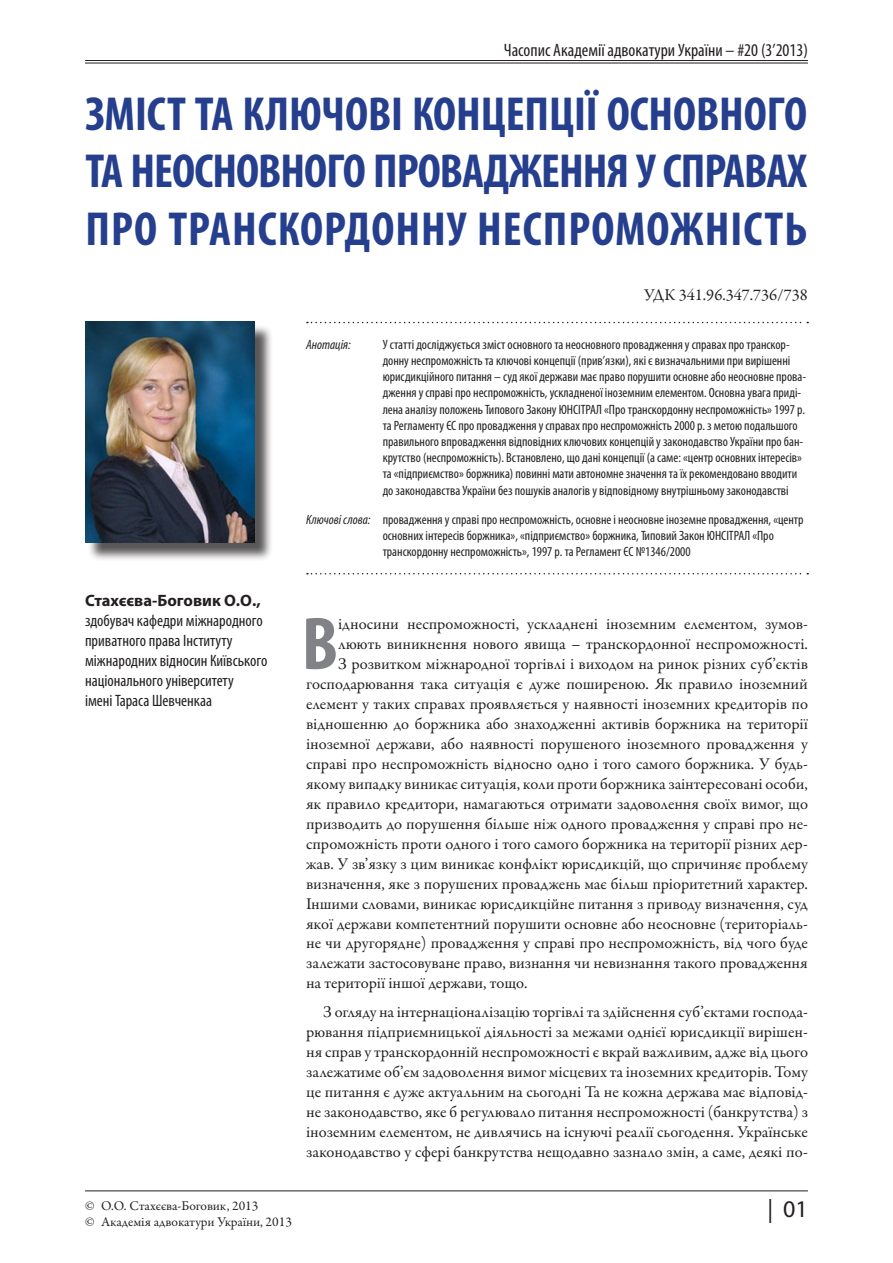
<style>
.page{position:relative;width:893px;height:1263px;background:#fff}
.page>*{position:absolute;margin:0;border:0;box-sizing:border-box;transform-origin:0 0}
.Basic_Cap{font:700 condensed 75.3px "Myriad Pro";color:#808285}
.t1{font:700 condensed 48px/57.6px "Myriad Pro";letter-spacing:.02em;color:#253f8e;text-align:justify}
.Page_No{font:24px "Myriad Pro";color:#231f20}
.Header_Up{font:condensed 18px "Myriad Pro";color:#231f20}
.Basic_Cap-2{font:16.5px/20px "Garamond Premr Pro";color:#231f20;text-align:justify}
.Author{font:condensed 16.5px/19.8px "Myriad Pro";color:#231f20}
.Anotacia{font:condensed 13.5px/16.2px "Myriad Pro";color:#231f20}
.Keywords_top{font:condensed 13.5px/16.2px "Myriad Pro";color:#231f20}
.Copyright{font:13.5px "Garamond Premr Pro";color:#231f20}
.Anotacia-2{font:italic condensed 13.5px "Myriad Pro";color:#231f20}
.s1{font-weight:700;font-stretch:normal}
.s2{font-style:italic}
</style>
<div class="page">
<hr style="left:85px;top:60px;width:723px;height:1px;background:#231f20">
<hr style="left:85px;top:63px;width:723px;height:1px;background:#231f20">
<hr style="left:85px;top:1190px;width:723px;height:1px;background:#231f20">
<svg style="left:307px;top:322px;width:501px;height:1px"></svg>
<svg style="left:307px;top:573px;width:501px;height:1px"></svg>
<div style="left:87px;top:324px;width:187px;height:238px;background:#231f20;opacity:.75"></div>
<img style="left:85px;top:322px;width:170px;height:221px">
<p class="Header_Up" style="left:504px;top:39px;width:306px">Часопис Академії адвокатури України – #20 (3’2013)</p>
<p class="t1" style="left:86px;top:84px;width:723px">ЗМІСТ ТА КЛЮЧОВІ КОНЦЕПЦІЇ ОСНОВНОГО ТА НЕОСНОВНОГО ПРОВАДЖЕННЯ У СПРАВАХ ПРО ТРАНСКОРДОННУ НЕСПРОМОЖНІСТЬ</p>
<p class="Basic_Cap-2" style="left:644px;top:285px;width:165px">УДК 341.96.347.736/738</p>
<p class="Author" style="left:85px;top:591px;width:184px"><span class="s1">Стахєєва-Боговик О.О., </span>здобувач кафедри міжнародного приватного права Інституту міжнародних відносин Київського національного університету<br>імені Тараса Шевченкаа</p>
<p class="Anotacia-2" style="left:306px;top:336px;width:46px">Анотація:</p>
<p class="Anotacia" style="left:383px;top:336px;width:425px">У статті досліджується зміст основного та неосновного провадження у справах про транскор&shy;донну неспроможність та ключові концепції (прив’язки), які є визначальними при вирішенні юрисдикційного питання – суд якої держави має право порушити основне або неосновне прова&shy;дження у справі про неспроможність, ускладненої іноземним елементом. Основна увага приді&shy;лена аналізу положень Типового Закону ЮНСІТРАЛ «Про транскордонну неспроможність» 1997 р. та Регламенту ЄС про провадження у справах про неспроможність 2000 р. з метою подальшого правильного впровадження відповідних ключових концепцій у законодавство України про бан&shy;крутство (неспроможність). Встановлено, що дані концепції (а саме: «центр основних інтересів» та «підприємство» боржника) повинні мати автономне значення та їх рекомендовано вводити до законодавства України без пошуків аналогів у відповідному внутрішньому законодавстві</p>
<p class="Keywords_top" style="left:383px;top:511px;width:422px;text-indent:-77px"><span class="s2">Ключові слова:</span> провадження у справі про неспроможність, основне і неосновне іноземне провадження, «центр основних інтересів боржника», «підприємство» боржника, Типовий Закон ЮНСІТРАЛ «Про транскордонну неспроможність», 1997 р. та Регламент ЄС №1346/2000</p>
<p class="Basic_Cap" style="left:302px;top:597px;width:38px">В</p>
<p class="Basic_Cap-2" style="left:338px;top:614px;width:471px">ідносини неспроможності, ускладнені іноземним елементом, зумов-</p>
<p class="Basic_Cap-2" style="left:338px;top:634px;width:471px">люють виникнення нового явища – транскордонної неспроможності.</p>
<p class="Basic_Cap-2" style="left:338px;top:654px;width:471px">З розвитком міжнародної торгівлі і виходом на ринок різних суб’єктів</p>
<p class="Basic_Cap-2" style="left:306px;top:674px;width:503px">господарювання така ситуація є дуже поширеною. Як правило іноземний</p>
<p class="Basic_Cap-2" style="left:306px;top:694px;width:503px">елемент у таких справах проявляється у наявності іноземних кредиторів по</p>
<p class="Basic_Cap-2" style="left:306px;top:714px;width:503px">відношенню до боржника або знаходженні активів боржника на території</p>
<p class="Basic_Cap-2" style="left:306px;top:734px;width:503px">іноземної держави, або наявності порушеного іноземного провадження у</p>
<p class="Basic_Cap-2" style="left:306px;top:754px;width:503px">справі про неспроможність відносно одно і того самого боржника. У будь-</p>
<p class="Basic_Cap-2" style="left:306px;top:774px;width:503px">якому випадку виникає ситуація, коли проти боржника заінтересовані особи,</p>
<p class="Basic_Cap-2" style="left:306px;top:794px;width:503px">як правило кредитори, намагаються отримати задоволення своїх вимог, що</p>
<p class="Basic_Cap-2" style="left:306px;top:814px;width:503px">призводить до порушення більше ніж одного провадження у справі про не-</p>
<p class="Basic_Cap-2" style="left:306px;top:834px;width:503px">спроможність проти одного і того самого боржника на території різних дер-</p>
<p class="Basic_Cap-2" style="left:306px;top:854px;width:503px">жав. У зв’язку з цим виникає конфлікт юрисдикцій, що спричиняє проблему</p>
<p class="Basic_Cap-2" style="left:306px;top:874px;width:503px">визначення, яке з порушених проваджень має більш пріоритетний характер.</p>
<p class="Basic_Cap-2" style="left:306px;top:894px;width:503px">Іншими словами, виникає юрисдикційне питання з приводу визначення, суд</p>
<p class="Basic_Cap-2" style="left:306px;top:914px;width:503px">якої держави компетентний порушити основне або неосновне (територіаль-</p>
<p class="Basic_Cap-2" style="left:306px;top:934px;width:503px">не чи другорядне) провадження у справі про неспроможність, від чого буде</p>
<p class="Basic_Cap-2" style="left:306px;top:954px;width:503px">залежати застосовуване право, визнання чи невизнання такого провадження</p>
<p class="Basic_Cap-2" style="left:306px;top:974px;width:223px">на території іншої держави, тощо.</p>
<p class="Basic_Cap-2" style="left:306px;top:1002px;width:503px;text-indent:17px">З огляду на інтернаціоналізацію торгівлі та здійснення суб’єктами господа&shy;рювання підприємницької діяльності за межами однієї юрисдикції вирішен&shy;ня справ у транскордонній неспроможності є вкрай важливим, адже від цього залежатиме об’єм задоволення вимог місцевих та іноземних кредиторів. Тому це питання є дуже актуальним на сьогодні Та не кожна держава має відповід&shy;не законодавство, яке б регулювало питання неспроможності (банкрутства) з іноземним елементом, не дивлячись на існуючі реалії сьогодення. Українське законодавство у сфері банкрутства нещодавно зазнало змін, а саме, деякі по-</p>
<p class="Copyright" style="left:85px;top:1198px;width:175px">© О.О. Стахєєва-Боговик, 2013</p>
<p class="Copyright" style="left:85px;top:1214px;width:208px">© Академія адвокатури України, 2013</p>
<p class="Page_No" style="left:767px;top:1194px;width:42px">| 01</p>
</div>
